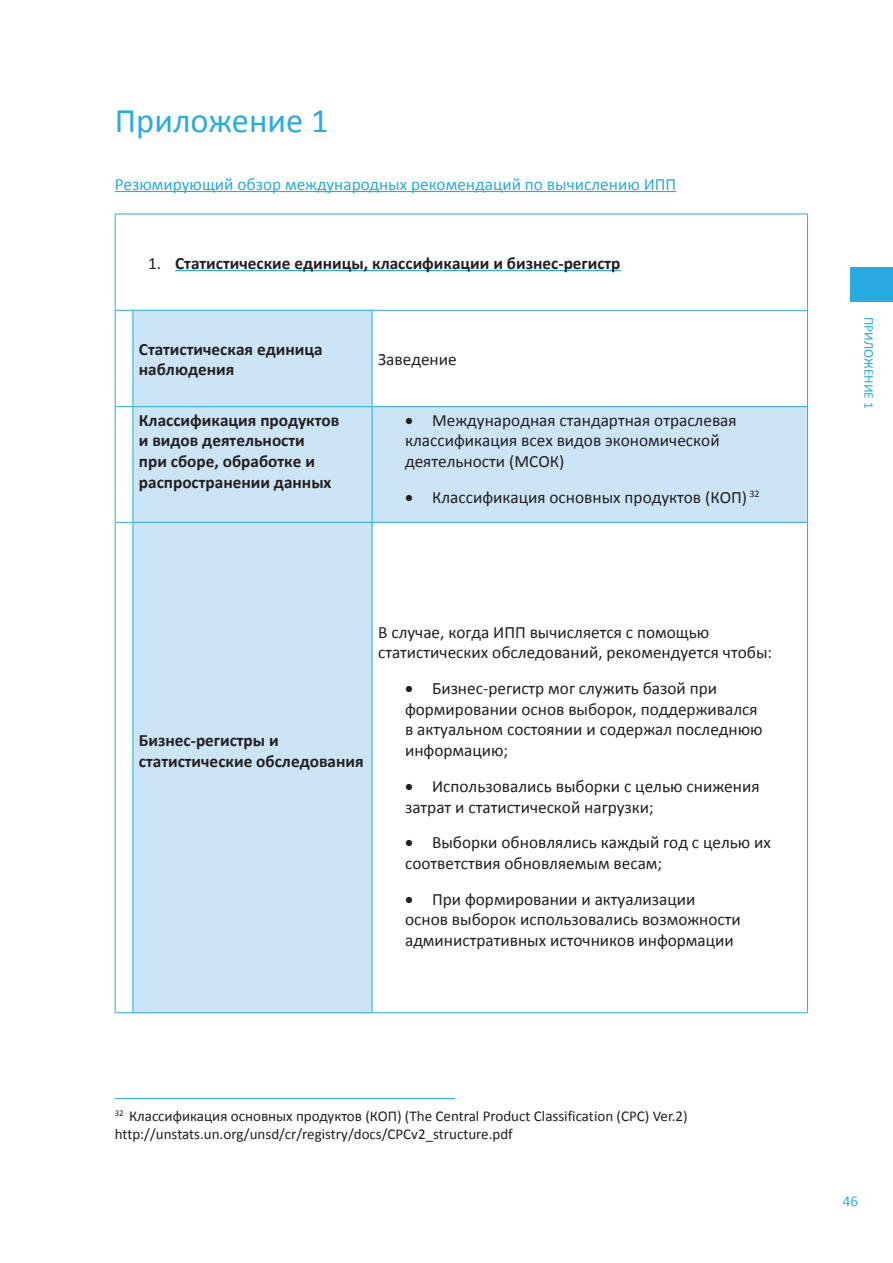
<style>
.page{position:relative;width:893px;height:1263px;background:#fff}
.page>*{position:absolute;margin:0;border:0;box-sizing:border-box;transform-origin:0 0}
.t1{font:34.5px "Calibri";color:#2aabe1}
.t2{font:17.25px/20.7px "Calibri";color:#231f20}
.t3{font:700 17.25px/20.7px "Calibri";color:#231f20}
.t4{font:17.25px "Calibri";color:#2aabe1}
.t5{font:15px/18px "Calibri";color:#231f20}
.t6{font:15px "Calibri";color:#2aabe1}
.t7{font:13.5px "Calibri";color:#29aae1}
.s1{font-weight:400}
</style>
<div class="page">
<div style="left:850px;top:268px;width:43px;height:34px;background:#29aae1"></div>
<hr style="left:115px;top:191px;width:561px;height:1px;background:#2aabe1">
<svg style="left:134px;top:311px;width:673px;height:701px"></svg>
<svg style="left:116px;top:214px;width:17px;height:1px"></svg>
<hr style="left:115px;top:214px;width:1px;height:96px;background:#29aae1">
<hr style="left:133px;top:214px;width:239px;height:1px;background:#29aae1">
<hr style="left:372px;top:214px;width:436px;height:1px;background:#29aae1">
<hr style="left:807px;top:214px;width:1px;height:96px;background:#29aae1">
<svg style="left:115px;top:310px;width:18px;height:1px"></svg>
<hr style="left:115px;top:311px;width:1px;height:95px;background:#29aae1">
<hr style="left:133px;top:310px;width:239px;height:1px;background:#29aae1">
<hr style="left:133px;top:311px;width:1px;height:95px;background:#29aae1">
<hr style="left:372px;top:310px;width:436px;height:1px;background:#29aae1">
<hr style="left:372px;top:311px;width:1px;height:95px;background:#29aae1">
<hr style="left:807px;top:311px;width:1px;height:95px;background:#29aae1">
<svg style="left:115px;top:406px;width:18px;height:1px"></svg>
<hr style="left:115px;top:407px;width:1px;height:115px;background:#29aae1">
<hr style="left:133px;top:406px;width:239px;height:1px;background:#29aae1">
<hr style="left:133px;top:407px;width:1px;height:115px;background:#29aae1">
<hr style="left:372px;top:406px;width:436px;height:1px;background:#29aae1">
<hr style="left:372px;top:407px;width:1px;height:115px;background:#29aae1">
<hr style="left:807px;top:407px;width:1px;height:115px;background:#29aae1">
<svg style="left:115px;top:522px;width:18px;height:1px"></svg>
<hr style="left:115px;top:523px;width:1px;height:489px;background:#29aae1">
<hr style="left:133px;top:522px;width:239px;height:1px;background:#29aae1">
<hr style="left:133px;top:523px;width:1px;height:489px;background:#29aae1">
<hr style="left:372px;top:522px;width:436px;height:1px;background:#29aae1">
<hr style="left:372px;top:523px;width:1px;height:489px;background:#29aae1">
<hr style="left:807px;top:523px;width:1px;height:489px;background:#29aae1">
<svg style="left:115px;top:1012px;width:18px;height:1px"></svg>
<hr style="left:133px;top:1012px;width:239px;height:1px;background:#29aae1">
<hr style="left:372px;top:1012px;width:436px;height:1px;background:#29aae1">
<hr style="left:175px;top:270px;width:445px;height:1px;background:#2aabe1">
<hr style="left:115px;top:1098px;width:340px;height:1px;background:#2aabe1">
<h1 class="t1" style="left:115px;top:99px;width:236px">Приложение 1<sup>32</sup></h1>
<p class="t4" style="left:115px;top:173px;width:563px">Резюмирующий обзор международных рекомендаций по вычислению ИПП</p>
<p class="t3" style="left:148px;top:252px;width:474px"><span class="s1">1.</span> Статистические единицы, классификации и бизнес-регистр</p>
<p class="t3" style="left:139px;top:338px;width:185px">Статистическая единица наблюдения</p>
<p class="t2" style="left:378px;top:349px;width:80px">Заведение</p>
<p class="t3" style="left:139px;top:409px;width:202px">Классификация продуктов и видов деятельности<br>при сборе, обработке и распространении данных</p>
<p class="t2" style="left:405px;top:410px;width:333px">• Международная стандартная отраслевая классификация всех видов экономической деятельности (МСОК)</p>
<p class="t2" style="left:405px;top:487px;width:356px">• Классификация основных продуктов (КОП) <sup>32</sup></p>
<p class="t3" style="left:139px;top:730px;width:226px">Бизнес-регистры и статистические обследования</p>
<p class="t2" style="left:378px;top:622px;width:396px">В случае, когда ИПП вычисляется с помощью статистических обследований, рекомендуется чтобы:</p>
<p class="t2" style="left:405px;top:678px;width:359px">• Бизнес-регистр мог служить базой при формировании основ выборок, поддерживался в актуальном состоянии и содержал последнюю информацию;</p>
<p class="t2" style="left:405px;top:776px;width:356px">• Использовались выборки с целью снижения затрат и статистической нагрузки;</p>
<p class="t2" style="left:405px;top:832px;width:367px">• Выборки обновлялись каждый год с целью их соответствия обновляемым весам;</p>
<p class="t2" style="left:405px;top:889px;width:337px">• При формировании и актуализации основ выборок использовались возможности административных источников информации</p>
<p class="t5" style="left:115px;top:1107px;width:574px"><sup>32</sup> Классификация основных продуктов (КОП) (The Central Product Classification (CPC) Ver.2) http://unstats.un.org/unsd/cr/registry/docs/CPCv2_structure.pdf</p>
<p class="t7" style="left:878px;top:317px;width:93px;rotate:90deg">ПРИЛОЖЕНИЕ 1</p>
<p class="t6" style="left:843px;top:1192px;width:17px">46</p>
</div>
